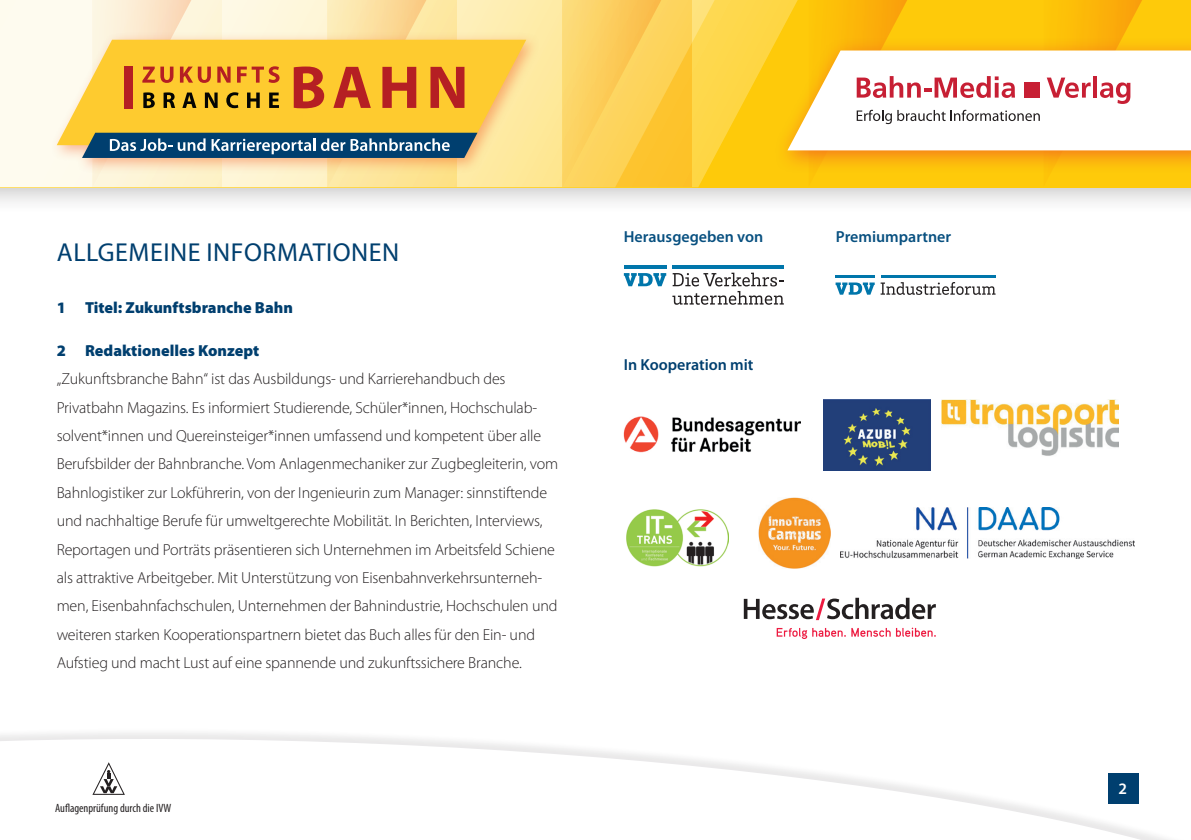
<style>
.page{position:relative;width:1191px;height:840px;background:#fff}
.page>*{position:absolute;margin:0;border:0;box-sizing:border-box;transform-origin:0 0}
.t1{font:26px "Myriad Pro";letter-spacing:.02em;color:#003f6f}
.t2{font:300 16px/28.4px "Myriad Pro";letter-spacing:-.01em;color:#231f20}
.t3{font:900 16px "Myriad Pro";color:#003f6f}
.t4{font:600 16px "Myriad Pro";color:#085080}
.t5{font:600 16px "Myriad Pro";color:#003f6f}
.t6{font:600 16px "Myriad Pro";color:#fff}
.t7{font:condensed 12px "Myriad Pro";color:#231f20}
</style>
<div class="page">
<svg style="left:0;top:733px;width:1164px;height:106px"></svg>
<div style="left:0;top:0;width:1191px;height:215px;background:#231f20;opacity:.32"></div>
<svg style="left:715px;top:0;width:108px;height:187px"></svg>
<svg style="left:0;top:0;width:715px;height:187px"></svg>
<svg style="left:563px;top:0;width:129px;height:186px"></svg>
<div style="left:774px;top:36px;width:417px;height:138px;background:#f25b21;opacity:.75"></div>
<svg style="left:787px;top:50px;width:404px;height:100px"></svg>
<svg style="left:808px;top:0;width:364px;height:186px"></svg>
<div style="left:1024px;top:82px;width:16px;height:15px;background:#c71f34"></div>
<div style="left:50px;top:32px;width:490px;height:142px;background:#f25b21;opacity:.45"></div>
<svg style="left:57px;top:40px;width:469px;height:105px"></svg>
<svg style="left:82px;top:0;width:395px;height:186px"></svg>
<div style="left:1108px;top:772px;width:30px;height:31px;background:#003f6f"></div>
<svg style="left:92px;top:761px;width:33px;height:33px"></svg>
<svg style="left:624px;top:273px;width:42px;height:13px"></svg>
<hr style="left:624px;top:265px;width:42px;height:3px;background:#0076ab">
<hr style="left:672px;top:265px;width:112px;height:3px;background:#0076ab">
<svg style="left:672px;top:272px;width:112px;height:32px"></svg>
<hr style="left:880px;top:275px;width:115px;height:3px;background:#0076ab">
<svg style="left:835px;top:282px;width:39px;height:12px"></svg>
<hr style="left:835px;top:275px;width:39px;height:3px;background:#0076ab">
<svg style="left:880px;top:282px;width:115px;height:13px"></svg>
<svg style="left:744px;top:597px;width:191px;height:22px"></svg>
<svg style="left:776px;top:627px;width:159px;height:11px"></svg>
<img style="left:626px;top:509px;width:102px;height:58px">
<img style="left:758px;top:497px;width:72px;height:71px">
<img style="left:624px;top:416px;width:177px;height:36px">
<img style="left:823px;top:399px;width:107px;height:71px">
<img style="left:941px;top:399px;width:177px;height:57px">
<img style="left:840px;top:507px;width:294px;height:51px">
<h1 class="t1" style="left:57px;top:236px;width:344px">ALLGEMEINE INFORMATIONEN</h1>
<p class="t3" style="left:57px;top:297px;width:238px">1 Titel: Zukunftsbranche Bahn</p>
<p class="t3" style="left:57px;top:339px;width:204px">2 Redaktionelles Konzept</p>
<p class="t2" style="left:57px;top:364px;width:503px">„Zukunftsbranche Bahn“ ist das Ausbildungs- und Karrierehandbuch des Privatbahn Magazins. Es informiert Studierende, Schüler*innen, Hochschulab&shy;solvent*innen und Quereinsteiger*innen umfassend und kompetent über alle Berufsbilder der Bahnbranche. Vom Anlagenmechaniker zur Zugbegleiterin, vom Bahnlogistiker zur Lokführerin, von der Ingenieurin zum Manager: sinnstiftende und nachhaltige Berufe für umweltgerechte Mobilität. In Berichten, Interviews, Reportagen und Porträts präsentieren sich Unternehmen im Arbeitsfeld Schiene als attraktive Arbeitgeber. Mit Unterstützung von Eisenbahnverkehrsunterneh&shy;men, Eisenbahnfachschulen, Unternehmen der Bahnindustrie, Hochschulen und weiteren starken Kooperationspartnern bietet das Buch alles für den Ein- und Aufstieg und macht Lust auf eine spannende und zukunftssichere Branche.</p>
<p class="t7" style="left:55px;top:800px;width:118px">Auflagenprüfung durch die IVW</p>
<p class="t4" style="left:624px;top:227px;width:141px">Herausgegeben von</p>
<p class="t4" style="left:836px;top:227px;width:117px">Premiumpartner</p>
<p class="t5" style="left:624px;top:354px;width:131px">In Kooperation mit</p>
<p class="t6" style="left:1118px;top:778px;width:10px">2</p>
</div>
